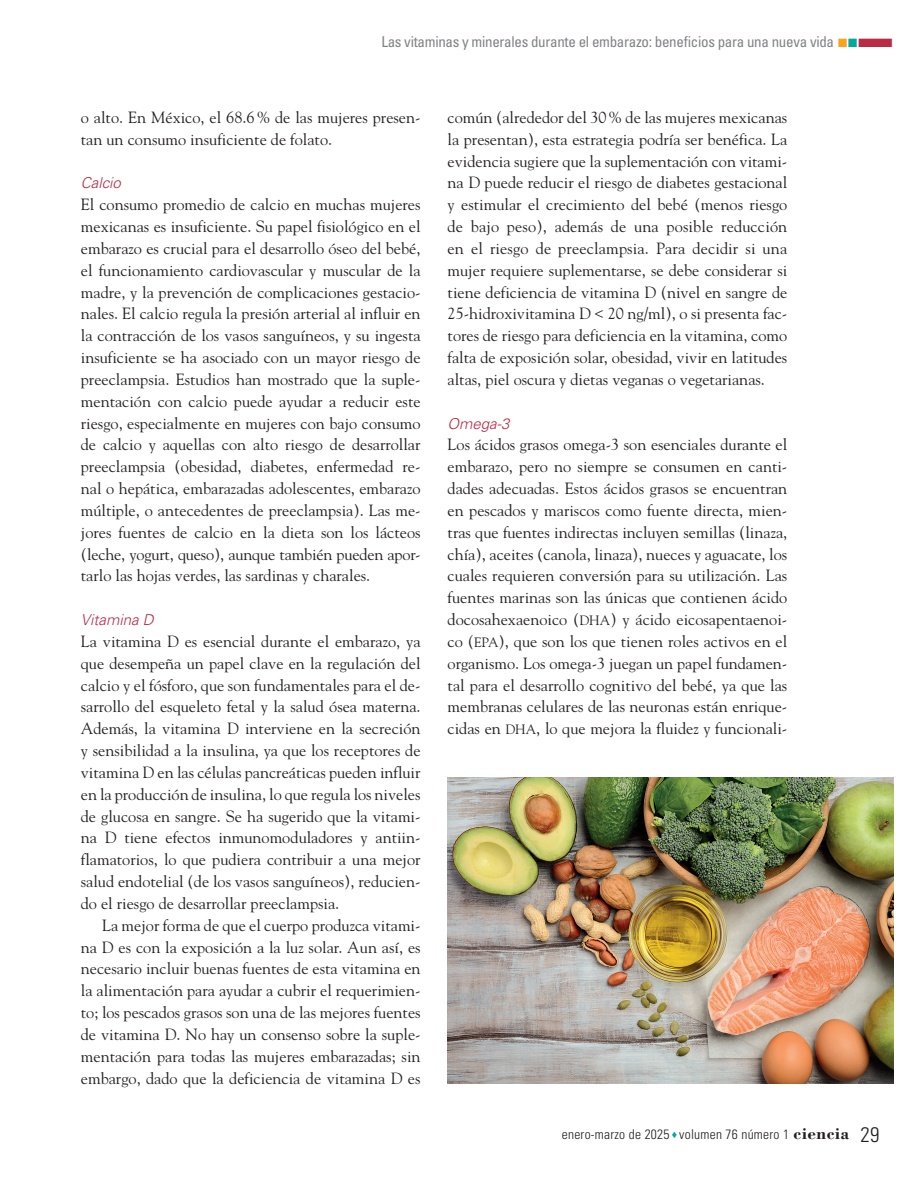
<style>
.page{position:relative;width:915px;height:1191px;background:#fff}
.page>*{position:absolute;margin:0;border:0;box-sizing:border-box;transform-origin:0 0}
._02N_Normal_Sin{font:16.2px/21.8px "Goudy Std";color:#231f20;text-align:justify}
.t1{font:condensed 15px "Univers LT Std";letter-spacing:-.02em;color:#808285}
._01N_Subtitulo2{font:italic 300 15px "Univers LT Std";color:#bb2945}
.t2{font:300 condensed 13.5px "Univers LT Std";letter-spacing:.02em;color:#231f20}
.s1{color:#f9a31e}
.s2{color:#00a99b}
.s3{color:#bb2945}
.s4{font-size:13.5px}
.s5{font-family:"Bodoni Std";font-weight:700;font-stretch:normal;font-size:17.25px}
.s6{font-size:21px}
</style>
<div class="page">
<img style="left:447px;top:778px;width:446px;height:305px">
<p class="t1" style="left:381px;top:32px;width:513px">Las vitaminas y minerales durante el embarazo: beneficios para una nueva vida <span class="s1">■</span><span class="s2">■</span><span class="s3">■</span></p>
<p class="_02N_Normal_Sin" style="left:81px;top:106px;width:341px">o alto. En México, el 68.6% de las mujeres presen&shy;tan un consumo insuficiente de folato.</p>
<p class="_01N_Subtitulo2" style="left:81px;top:174px;width:42px">Calcio</p>
<p class="_02N_Normal_Sin" style="left:81px;top:193px;width:341px">El consumo promedio de calcio en muchas mujeres mexicanas es insuficiente. Su papel fisiológico en el embarazo es crucial para el desarrollo óseo del bebé, el funcionamiento cardiovascular y muscular de la madre, y la prevención de complicaciones gestacio&shy;nales. El calcio regula la presión arterial al influir en la contracción de los vasos sanguíneos, y su ingesta insuficiente se ha asociado con un mayor riesgo de preeclampsia. Estudios han mostrado que la suple&shy;mentación con calcio puede ayudar a reducir este riesgo, especialmente en mujeres con bajo consumo de calcio y aquellas con alto riesgo de desarrollar preeclampsia (obesidad, diabetes, enfermedad re&shy;nal o hepática, embarazadas adolescentes, embarazo múltiple, o antecedentes de preeclampsia). Las me&shy;jores fuentes de calcio en la dieta son los lácteos (leche, yogurt, queso), aunque también pueden apor&shy;tarlo las hojas verdes, las sardinas y charales.</p>
<p class="_01N_Subtitulo2" style="left:81px;top:611px;width:74px">Vitamina D</p>
<p class="_02N_Normal_Sin" style="left:81px;top:630px;width:341px">La vitamina D es esencial durante el embarazo, ya que desempeña un papel clave en la regulación del calcio y el fósforo, que son fundamentales para el de&shy;sarrollo del esqueleto fetal y la salud ósea materna.<br>Además, la vitamina D interviene en la secreción y sensibilidad a la insulina, ya que los receptores de vitamina D en las células pancreáticas pueden influir en la producción de insulina, lo que regula los niveles de glucosa en sangre. Se ha sugerido que la vitami&shy;na D tiene efectos inmunomoduladores y antiin&shy;flamatorios, lo que pudiera contribuir a una mejor salud endotelial (de los vasos sanguíneos), reducien&shy;do el riesgo de desarrollar preeclampsia.</p>
<p class="_02N_Normal_Sin" style="left:81px;top:914px;width:341px;text-indent:21px">La mejor forma de que el cuerpo produzca vitami&shy;na D es con la exposición a la luz solar. Aun así, es necesario incluir buenas fuentes de esta vitamina en la alimentación para ayudar a cubrir el requerimien&shy;to; los pescados grasos son una de las mejores fuentes de vitamina D. No hay un consenso sobre la suple&shy;mentación para todas las mujeres embarazadas; sin embargo, dado que la deficiencia de vitamina D es</p>
<p class="_02N_Normal_Sin" style="left:447px;top:106px;width:341px">común (alrededor del 30% de las mujeres mexicanas la presentan), esta estrategia podría ser benéfica. La evidencia sugiere que la suplementación con vitami&shy;na D puede reducir el riesgo de diabetes gestacional y estimular el crecimiento del bebé (menos riesgo de bajo peso), además de una posible reducción en el riesgo de preeclampsia. Para decidir si una mujer requiere suplementarse, se debe considerar si tiene deficiencia de vitamina D (nivel en sangre de 25-hidroxivitamina D &lt; 20 ng/ml), o si presenta fac&shy;tores de riesgo para deficiencia en la vitamina, como falta de exposición solar, obesidad, vivir en latitudes altas, piel oscura y dietas veganas o vegetarianas.</p>
<p class="_01N_Subtitulo2" style="left:447px;top:414px;width:63px">Omega-3</p>
<p class="_02N_Normal_Sin" style="left:447px;top:434px;width:341px">Los ácidos grasos omega-3 son esenciales durante el embarazo, pero no siempre se consumen en canti&shy;dades adecuadas. Estos ácidos grasos se encuentran en pescados y mariscos como fuente directa, mien&shy;tras que fuentes indirectas incluyen semillas (linaza, chía), aceites (canola, linaza), nueces y aguacate, los cuales requieren conversión para su utilización. Las fuentes marinas son las únicas que contienen ácido docosahexaenoico (<span class="s4">DHA</span>) y ácido eicosapentaenoi&shy;co (<span class="s4">EPA</span>), que son los que tienen roles activos en el organismo. Los omega-3 juegan un papel fundamen&shy;tal para el desarrollo cognitivo del bebé, ya que las membranas celulares de las neuronas están enrique&shy;cidas en <span class="s4">DHA</span>, lo que mejora la fluidez y funcionali-</p>
<p class="t2" style="left:561px;top:1126px;width:319px">enero-marzo de 2025 <span class="s2">♦</span> volumen 76 número 1 <span class="s5">ciencia</span> <span class="s6">29</span></p>
</div>
